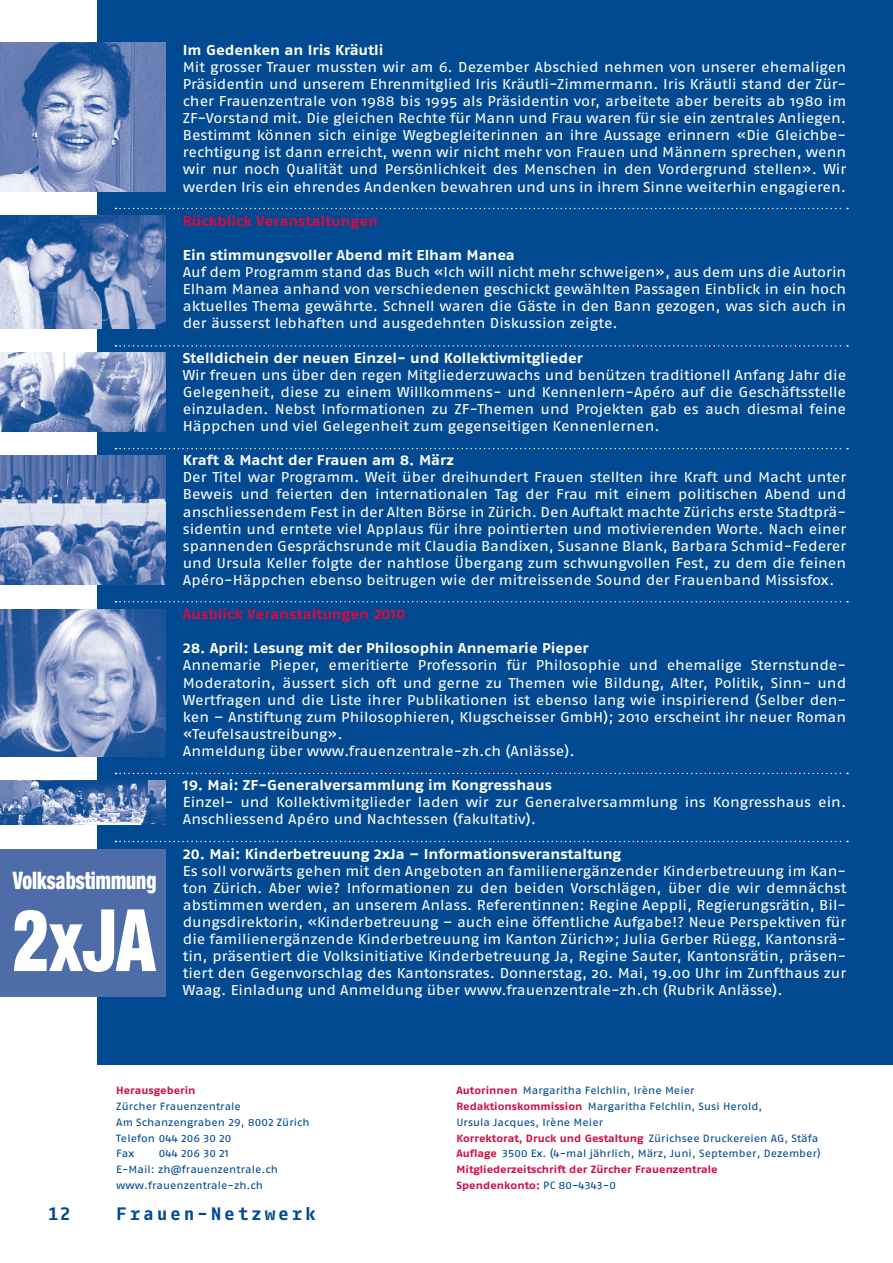
<style>
.page{position:relative;width:893px;height:1263px;background:#fff}
.page>*{position:absolute;margin:0;border:0;box-sizing:border-box;transform-origin:0 0}
.t1{font:900 condensed 86.25px "Helvetica Neue";color:#fff;scale:.81 1}
.t2{font:900 condensed 24px "Helvetica Neue";color:#fff;scale:.81 1}
.t3{font:700 18px "Fago Mo";letter-spacing:.15em;color:#014990}
.t4{font:14.25px/17.1px "Fago Ex";color:#fff;text-align:justify}
.t5{font:14.25px "Fago Ex Bold Lf";color:#fff}
.t6{font:14.25px "Fago Ex Bold Lf";color:#d20d44}
.t7{font:10.5px/15.8px "Fago Ex Regular Lf";letter-spacing:.005em;color:#014990}
.t8{font:10.5px/15.8px "Fago Ex Bold Lf";color:#d20d44}
.s1{font-family:"Fago Ex Bold Lf";color:#d20d44}
.s2{font-family:"Fago Ex Regular Lf";color:#014990}
</style>
<div class="page">
<div style="left:98px;top:0;width:795px;height:1064px;background:#014990"></div>
<svg style="left:116px;top:345px;width:732px;height:2px"></svg>
<svg style="left:116px;top:448px;width:732px;height:1px"></svg>
<svg style="left:116px;top:773px;width:732px;height:1px"></svg>
<svg style="left:116px;top:841px;width:732px;height:1px"></svg>
<svg style="left:116px;top:208px;width:732px;height:1px"></svg>
<svg style="left:116px;top:601px;width:732px;height:1px"></svg>
<img style="left:0;top:780px;width:166px;height:44px">
<img style="left:0;top:215px;width:166px;height:114px">
<img style="left:0;top:43px;width:166px;height:149px">
<img style="left:0;top:353px;width:166px;height:79px">
<img style="left:0;top:609px;width:166px;height:147px">
<img style="left:0;top:456px;width:166px;height:129px">
<div style="left:0;top:849px;width:166px;height:147px;background:#4e6ca8"></div>
<h2 class="t2" style="left:13px;top:865px;width:179px">Volksabstimmung</h2>
<h1 class="t1" style="left:13px;top:887px;width:177px">2xJA</h1>
<p class="t5" style="left:183px;top:44px;width:202px">Im Gedenken an Iris Kräutli</p>
<p class="t4" style="left:183px;top:58px;width:665px">Mit grosser Trauer mussten wir am 6. Dezember Abschied nehmen von unserer ehemaligen Präsidentin und unserem Ehrenmitglied Iris Kräutli-Zimmermann. Iris Kräutli stand der Zür&shy;cher Frauenzentrale von 1988 bis 1995 als Präsidentin vor, arbeitete aber bereits ab 1980 im ZF-Vorstand mit. Die gleichen Rechte für Mann und Frau waren für sie ein zentrales Anliegen.<br>Bestimmt können sich einige Wegbegleiterinnen an ihre Aussage erinnern «Die Gleichbe&shy;rechtigung ist dann erreicht, wenn wir nicht mehr von Frauen und Männern sprechen, wenn wir nur noch Qualität und Persönlichkeit des Menschen in den Vordergrund stellen». Wir werden Iris ein ehrendes Andenken bewahren und uns in ihrem Sinne weiterhin engagieren.</p>
<p class="t6" style="left:183px;top:215px;width:197px">Rückblick Veranstaltungen</p>
<p class="t5" style="left:183px;top:249px;width:333px">Ein stimmungsvoller Abend mit Elham Manea</p>
<p class="t4" style="left:183px;top:264px;width:665px">Auf dem Programm stand das Buch «Ich will nicht mehr schweigen», aus dem uns die Autorin Elham Manea anhand von verschiedenen geschickt gewählten Passagen Einblick in ein hoch aktuelles Thema gewährte. Schnell waren die Gäste in den Bann gezogen, was sich auch in der äusserst lebhaften und ausgedehnten Diskussion zeigte.</p>
<p class="t5" style="left:183px;top:351px;width:402px">Stelldichein der neuen Einzel- und Kollektivmitglieder</p>
<p class="t4" style="left:183px;top:366px;width:665px">Wir freuen uns über den regen Mitgliederzuwachs und benützen traditionell Anfang Jahr die Gelegenheit, diese zu einem Willkommens- und Kennenlern-Apéro auf die Geschäftsstelle einzuladen. Nebst Informationen zu ZF-Themen und Projekten gab es auch diesmal feine Häppchen und viel Gelegenheit zum gegenseitigen Kennenlernen.</p>
<p class="t5" style="left:183px;top:454px;width:273px">Kraft &amp; Macht der Frauen am 8. März</p>
<p class="t4" style="left:183px;top:469px;width:665px">Der Titel war Programm. Weit über dreihundert Frauen stellten ihre Kraft und Macht unter Beweis und feierten den internationalen Tag der Frau mit einem politischen Abend und anschliessendem Fest in der Alten Börse in Zürich. Den Auftakt machte Zürichs erste Stadtprä&shy;sidentin und erntete viel Applaus für ihre pointierten und motivierenden Worte. Nach einer spannenden Gesprächsrunde mit Claudia Bandixen, Susanne Blank, Barbara Schmid-Federer und Ursula Keller folgte der nahtlose Übergang zum schwungvollen Fest, zu dem die feinen Apéro-Häppchen ebenso beitrugen wie der mitreissende Sound der Frauenband Missisfox.</p>
<p class="t6" style="left:183px;top:608px;width:224px">Ausblick Veranstaltungen 2010</p>
<p class="t5" style="left:183px;top:642px;width:407px">28. April: Lesung mit der Philosophin Annemarie Pieper</p>
<p class="t4" style="left:183px;top:657px;width:665px;text-align:left">Annemarie Pieper, emeritierte Professorin für Philosophie und ehemalige Sternstunde-Moderatorin, äussert sich oft und gerne zu Themen wie Bildung, Alter, Politik, Sinn- und Wertfragen und die Liste ihrer Publikationen ist ebenso lang wie inspirierend (Selber den&shy;ken – Anstiftung zum Philosophieren, Klugscheisser GmbH); 2010 erscheint ihr neuer Roman «Teufelsaustreibung».<br>Anmeldung über www.frauenzentrale-zh.ch (Anlässe).</p>
<p class="t5" style="left:183px;top:779px;width:371px">19. Mai: ZF-Generalversammlung im Kongresshaus</p>
<p class="t4" style="left:183px;top:794px;width:665px">Einzel- und Kollektivmitglieder laden wir zur Generalversammlung ins Kongresshaus ein.<br>Anschliessend Apéro und Nachtessen (fakultativ).</p>
<p class="t5" style="left:183px;top:847px;width:440px">20. Mai: Kinderbetreuung 2xJa – Informationsveranstaltung</p>
<p class="t4" style="left:183px;top:862px;width:665px">Es soll vorwärts gehen mit den Angeboten an familienergänzender Kinderbetreuung im Kan&shy;ton Zürich. Aber wie? Informationen zu den beiden Vorschlägen, über die wir demnächst abstimmen werden, an unserem Anlass. Referentinnen: Regine Aeppli, Regierungsrätin, Bil&shy;dungsdirektorin, «Kinderbetreuung – auch eine öffentliche Aufgabe!? Neue Perspektiven für die familienergänzende Kinderbetreuung im Kanton Zürich»; Julia Gerber Rüegg, Kantonsrä&shy;tin, präsentiert die Volksinitiative Kinderbetreuung Ja, Regine Sauter, Kantonsrätin, präsen&shy;tiert den Gegenvorschlag des Kantonsrates. Donnerstag, 20. Mai, 19.00 Uhr im Zunfthaus zur Waag. Einladung und Anmeldung über www.frauenzentrale-zh.ch (Rubrik Anlässe).</p>
<p class="t8" style="left:116px;top:1083px;width:81px">Herausgeberin</p>
<p class="t7" style="left:116px;top:1099px;width:195px">Zürcher Frauenzentrale<br>Am Schanzengraben 29, 8002 Zürich<br>Telefon 044 206 30 20<br>Fax</p>
<p class="t7" style="left:116px;top:1146px;width:163px;text-indent:43px">044 206 30 21<br>E-Mail: zh@frauenzentrale.ch www.frauenzentrale-zh.ch</p>
<p class="t3" style="left:48px;top:1206px;width:24px">12</p>
<p class="t3" style="left:116px;top:1206px;width:201px">Frauen-Netzwerk</p>
<p class="t7" style="left:456px;top:1083px;width:307px"><span class="s1">Autorinnen</span> Margaritha Felchlin, Irène Meier<br><span class="s1">Redaktionskommission</span> Margaritha Felchlin, Susi Herold,<br>Ursula Jacques, Irène Meier</p>
<p class="t8" style="left:456px;top:1131px;width:363px">Korrektorat, Druck und Gestaltung <span class="s2">Zürichsee Druckereien AG, Stäfa</span></p>
<p class="t7" style="left:456px;top:1146px;width:366px"><span class="s1">Auflage</span> 3500 Ex. (4-mal jährlich, März, Juni, September, Dezember)</p>
<p class="t8" style="left:456px;top:1162px;width:263px">Mitgliederzeitschrift der Zürcher Frauenzentrale<br>Spendenkonto: <span class="s2">PC 80-4343-0</span></p>
</div>
